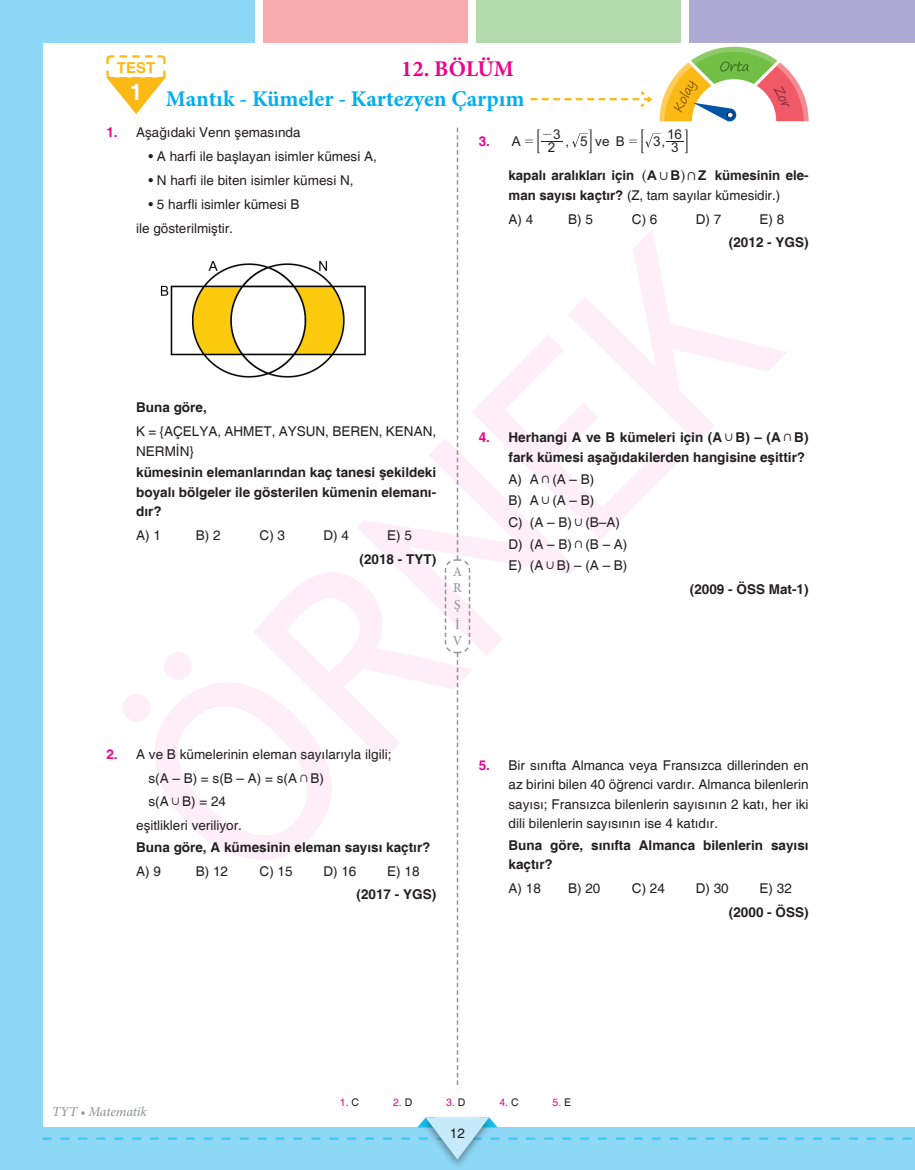
<style>
.page{position:relative;width:915px;height:1170px;background:#fff}
.page>*{position:absolute;margin:0;border:0;box-sizing:border-box;transform-origin:0 0}
.t1{font:255px "Trebuchet MS";color:#ed028c}
.t2{font:700 22.5px "Minion Pro";letter-spacing:-.005em;color:#00aeef}
.t3{font:700 22.5px "Minion Pro";letter-spacing:-.01em;color:#ed028c}
.t4{font:700 15px "Helvetica";color:#fcb814}
.t5{font:13.5px/19.5px "Helvetica";color:#231f20}
.t6{font:700 13.5px/19.5px "Helvetica";color:#231f20;text-align:justify}
.t7{font:italic 500 13.5px "Minion Pro";letter-spacing:-.005em;color:#939598}
.t8{font:13.5px "Arial";color:#231f20}
.t9{font:500 13.5px/16.2px "Minion Pro";color:#939598;text-align:justify}
.t10{font:700 13.5px "Helvetica";color:#ed028c}
.t11{font:13.5px "M Ma Greek";color:#231f20}
.t12{font:700 13.5px "MM Binary";color:#231f20}
.t13{font:13.05px "MM Variable B";color:#231f20;scale:1.04 1}
.t14{font:10.5px "Helvetica";color:#ed028c}
.s1{font-weight:700;color:#ed028c}
.s2{font-family:"Arial"}
.s3{font-family:"M Ma Greek"}
.s4{font-family:"MM Variable B";font-size:13.05px}
.s5{font-family:"Arial";font-weight:400;color:#231f20}
.s6{font-family:"M Ma Greek";font-weight:400;color:#231f20}
.s7{font-family:"MM Variable B";font-weight:400;font-size:13.05px;color:#231f20}
.s8{font-family:"MM Variable A Bold";font-weight:400;font-size:12.6px}
.s9{font-family:"MM Binary"}
.s10{font-weight:700}
.s11{color:#ed028c}
.s12{font-family:"M Ma Binary S"}
.s13{font-family:"M Ma Binary S";font-weight:700}
.s14{font-family:"M Ma Binary SS"}
.s15{color:#231f20}
</style>
<div class="page">
<div style="left:26px;top:0;width:229px;height:43px;background:#8dd7f7"></div>
<div style="left:38px;top:1127px;width:876px;height:42px;background:#8dd7f7"></div>
<div style="left:0;top:0;width:43px;height:1169px;background:#8dd7f7"></div>
<div style="left:689px;top:0;width:225px;height:43px;background:#afaad3"></div>
<div style="left:264px;top:0;width:204px;height:43px;background:#f8abad"></div>
<div style="left:476px;top:0;width:204px;height:43px;background:#b4dbae"></div>
<div style="left:419px;top:1114px;width:76px;height:55px;background:#231f20;opacity:.45"></div>
<svg style="left:43px;top:1117px;width:868px;height:42px"></svg>
<svg style="left:444px;top:128px;width:27px;height:956px"></svg>
<svg style="left:106px;top:55px;width:60px;height:59px"></svg>
<svg style="left:530px;top:47px;width:279px;height:75px"></svg>
<img style="left:160px;top:261px;width:206px;height:117px">
<svg style="left:572px;top:133px;width:16px;height:15px"></svg>
<svg style="left:541px;top:141px;width:21px;height:1px"></svg>
<svg style="left:645px;top:133px;width:39px;height:15px"></svg>
<h2 class="t3" style="left:401px;top:53px;width:114px">12. BÖLÜM</h2>
<p class="t4" style="left:117px;top:58px;width:40px">TEST</p>
<h2 class="t2" style="left:130px;top:83px;width:396px"><sup>1</sup> Mantık - Kümeler - Kartezyen Çarpım</h2>
<p class="t5" style="left:106px;top:123px;width:196px"><span class="s1">1.</span> Aşağıdaki Venn şemasında</p>
<p class="t5" style="left:148px;top:147px;width:230px">• A harfi ile başlayan isimler kümesi A,</p>
<p class="t5" style="left:148px;top:171px;width:207px">• N harfi ile biten isimler kümesi N,</p>
<p class="t5" style="left:136px;top:193px;width:165px;line-height:23.7px;text-indent:12px">• 5 harfli isimler kümesi B ile gösterilmiştir.</p>
<p class="t11" style="left:542px;top:127px;width:20px">-<span class="s2">3</span></p>
<p class="t8" style="left:565px;top:132px;width:82px">, 5 ve B<span class="s3">=</span><span class="s4">:</span></p>
<p class="t8" style="left:653px;top:132px;width:13px">3,</p>
<p class="t8" style="left:671px;top:139px;width:9px">3</p>
<p class="t8" style="left:667px;top:125px;width:17px">16</p>
<p class="t10" style="left:478px;top:133px;width:65px">3. <span class="s5">A</span> <span class="s6">=</span><span class="s7">:</span></p>
<p class="t13" style="left:587px;top:133px;width:7px">D</p>
<p class="t13" style="left:682px;top:133px;width:7px">D</p>
<p class="t6" style="left:508px;top:166px;width:301px">kapalı aralıkları için <span class="s8">^</span><span class="s2">A B</span><span class="s8">h</span> <span class="s9">+</span> <span class="s2">Z</span> kümesinin ele-</p>
<p class="t8" style="left:547px;top:139px;width:9px">2</p>
<p class="t12" style="left:659px;top:170px;width:10px">,</p>
<p class="t5" style="left:508px;top:184px;width:273px;line-height:23.7px"><span class="s10">man sayısı kaçtır?</span> (Z, tam sayılar kümesidir.)<br>A) 4</p>
<p class="t5" style="left:568px;top:209px;width:26px">B) 5</p>
<p class="t5" style="left:631px;top:209px;width:27px">C) 6</p>
<p class="t5" style="left:695px;top:209px;width:27px">D) 7</p>
<p class="t5" style="left:759px;top:209px;width:26px">E) 8</p>
<p class="t6" style="left:728px;top:233px;width:81px">(2012 - YGS)</p>
<h1 class="t1" style="left:76px;top:725px;width:768px;rotate:-45deg">ÖRNEK</h1>
<p class="t6" style="left:136px;top:398px;width:72px">Buna göre,</p>
<p class="t5" style="left:136px;top:422px;width:301px">K = {AÇELYA, AHMET, AYSUN, BEREN, KENAN,<br>NERMİN}</p>
<p class="t6" style="left:136px;top:463px;width:301px">kümesinin elemanlarından kaç tanesi şekildeki boyalı bölgeler ile gösterilen kümenin elemanı&shy;dır?</p>
<p class="t5" style="left:136px;top:526px;width:26px">A) 1</p>
<p class="t5" style="left:196px;top:526px;width:26px">B) 2</p>
<p class="t5" style="left:259px;top:526px;width:27px">C) 3</p>
<p class="t5" style="left:323px;top:526px;width:27px">D) 4</p>
<p class="t5" style="left:387px;top:526px;width:26px">E) 5</p>
<p class="t6" style="left:359px;top:550px;width:78px">(2018 - TYT)</p>
<p class="t6" style="left:478px;top:428px;width:331px;text-align:right"><span class="s11">4.</span> Herhangi A ve B kümeleri için (A<span class="s12">j</span>B) – (A<span class="s12">k</span>B) fark kümesi aşağıdakilerden hangisine eşittir?</p>
<p class="t5" style="left:508px;top:468px;width:120px;line-height:21.6px">A) A<span class="s13">k</span>(A – B)<br>B) A<span class="s13">j</span>(A – B)<br>C) (A – B)<span class="s13">j</span>(B–A)<br>D) (A – B)<span class="s13">k</span>(B – A)<br>E) (A<span class="s13">j</span>B) – (A – B)</p>
<p class="t6" style="left:689px;top:580px;width:120px">(2009 - ÖSS Mat-1)</p>
<p class="t9" style="left:452px;top:563px;width:11px">A R Ş</p>
<p class="t9" style="left:452px;top:616px;width:11px">İ<br>V</p>
<p class="t5" style="left:106px;top:744px;width:286px"><span class="s1">2.</span> A ve B kümelerinin eleman sayılarıyla ilgili;</p>
<p class="t5" style="left:148px;top:768px;width:177px">s(A – B) = s(B – A) = s(A<span class="s14">k</span>B)</p>
<p class="t5" style="left:148px;top:792px;width:79px">s(A<span class="s14">j</span>B) = 24</p>
<p class="t5" style="left:136px;top:816px;width:107px">eşitlikleri veriliyor.</p>
<p class="t6" style="left:136px;top:838px;width:296px">Buna göre, A kümesinin eleman sayısı kaçtır?</p>
<p class="t5" style="left:136px;top:861px;width:26px">A) 9</p>
<p class="t5" style="left:196px;top:861px;width:34px">B) 12</p>
<p class="t5" style="left:259px;top:861px;width:35px">C) 15</p>
<p class="t5" style="left:323px;top:861px;width:35px">D) 16</p>
<p class="t5" style="left:387px;top:861px;width:34px">E) 18</p>
<p class="t6" style="left:356px;top:885px;width:81px">(2017 - YGS)</p>
<p class="t5" style="left:508px;top:755px;width:301px;text-align:justify;text-indent:-30px"><span class="s1">5.</span> Bir sınıfta Almanca veya Fransızca dillerinden en az birini bilen 40 öğrenci vardır. Almanca bilenlerin sayısı; Fransızca bilenlerin sayısının 2 katı, her iki dili bilenlerin sayısının ise 4 katıdır.</p>
<p class="t6" style="left:508px;top:835px;width:301px">Buna göre, sınıfta Almanca bilenlerin sayısı kaçtır?</p>
<p class="t5" style="left:508px;top:878px;width:34px">A) 18</p>
<p class="t5" style="left:568px;top:878px;width:34px">B) 20</p>
<p class="t5" style="left:631px;top:878px;width:35px">C) 24</p>
<p class="t5" style="left:695px;top:878px;width:35px">D) 30</p>
<p class="t5" style="left:759px;top:878px;width:34px">E) 32</p>
<p class="t6" style="left:728px;top:902px;width:81px">(2000 - ÖSS)</p>
<p class="t7" style="left:52px;top:1102px;width:96px">TYT • Matematik</p>
<p class="t14" style="left:340px;top:1095px;width:21px">1. <span class="s15">C</span></p>
<p class="t14" style="left:393px;top:1095px;width:21px">2. <span class="s15">D</span></p>
<p class="t14" style="left:446px;top:1095px;width:21px">3. <span class="s15">D</span></p>
<p class="t14" style="left:499px;top:1095px;width:21px">4. <span class="s15">C</span></p>
<p class="t14" style="left:552px;top:1095px;width:20px">5. <span class="s15">E</span></p>
<p class="t5" style="left:449px;top:1123px;width:17px">12</p>
</div>
